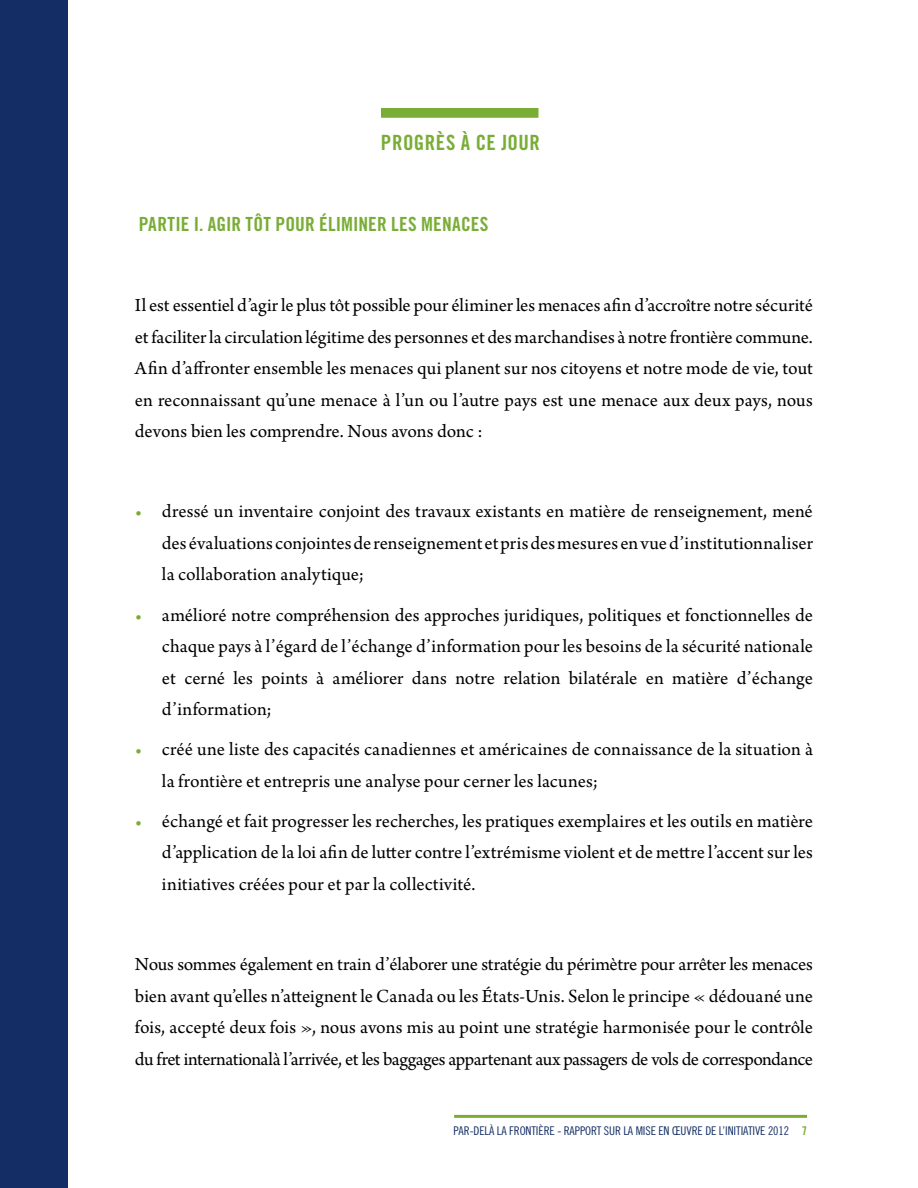
<style>
.page{position:relative;width:918px;height:1188px;background:#fff}
.page>*{position:absolute;margin:0;border:0;box-sizing:border-box;transform-origin:0 0}
.t1{font:21px "Trade Gothic Bold Cond Twenty";color:#79ad36}
.t2{font:19.5px/31.5px "Arno Pro";color:#000;text-align:justify}
.t3{font:19.5px "Trade Gothic Bold Cond Twenty";letter-spacing:.01em;color:#79ad36}
.t4{font:12px "Trade Gothic Cond Eighteen";letter-spacing:-.01em;color:#142e65}
.s1{color:#79ad36}
.s2{font-family:"Trade Gothic Bold Cond Twenty";color:#79ad36}
</style>
<div class="page">
<hr style="left:454px;top:1115px;width:353px;height:3px;background:#79ad36">
<div style="left:0;top:0;width:68px;height:1188px;background:#142e65"></div>
<div style="left:381px;top:108px;width:157px;height:10px;background:#79ad36"></div>
<p class="t1" style="left:381px;top:130px;width:12px">PROGRÈS</p>
<p class="t1" style="left:461px;top:130px;width:79px">À CE JOUR</p>
<p class="t3" style="left:139px;top:212px;width:351px">PARTIE I. AGIR TÔT POUR ÉLIMINER LES MENACES</p>
<p class="t2" style="left:135px;top:291px;width:679px">Il est essentiel d’agir le plus tôt possible pour éliminer les menaces afin d’accroître notre sécurité et faciliter la circulation légitime des personnes et des marchandises à notre frontière commune.<br>Afin d’affronter ensemble les menaces qui planent sur nos citoyens et notre mode de vie, tout en reconnaissant qu’une menace à l’un ou l’autre pays est une menace aux deux pays, nous devons bien les comprendre. Nous avons donc :</p>
<p class="t2" style="left:162px;top:497px;width:653px;text-indent:-27px"><span class="s1">•</span> dressé un inventaire conjoint des travaux existants en matière de renseignement, mené des évaluations conjointes de renseignement et pris des mesures en vue d’institutionnaliser la collaboration analytique;</p>
<p class="t2" style="left:162px;top:600px;width:653px;text-indent:-27px"><span class="s1">•</span> amélioré notre compréhension des approches juridiques, politiques et fonctionnelles de chaque pays à l’égard de l’échange d’information pour les besoins de la sécurité nationale et cerné les points à améliorer dans notre relation bilatérale en matière d’échange d’information;</p>
<p class="t2" style="left:162px;top:735px;width:652px;text-indent:-27px"><span class="s1">•</span> créé une liste des capacités canadiennes et américaines de connaissance de la situation à la frontière et entrepris une analyse pour cerner les lacunes;</p>
<p class="t2" style="left:162px;top:806px;width:653px;text-indent:-27px"><span class="s1">•</span> échangé et fait progresser les recherches, les pratiques exemplaires et les outils en matière d’application de la loi afin de lutter contre l’extrémisme violent et de mettre l’accent sur les initiatives créées pour et par la collectivité.</p>
<p class="t2" style="left:135px;top:949px;width:680px">Nous sommes également en train d’élaborer une stratégie du périmètre pour arrêter les menaces bien avant qu’elles n’atteignent le Canada ou les États-Unis. Selon le principe « dédouané une fois, accepté deux fois », nous avons mis au point une stratégie harmonisée pour le contrôle du fret internationalà l’arrivée, et les baggages appartenant aux passagers de vols de correspondance</p>
<p class="t4" style="left:454px;top:1123px;width:355px">PAR-DELÀ LA FRONTIÈRE - RAPPORT SUR LA MISE EN ŒUVRE DE L’INITIATIVE 2012 <span class="s2">7</span></p>
</div>
